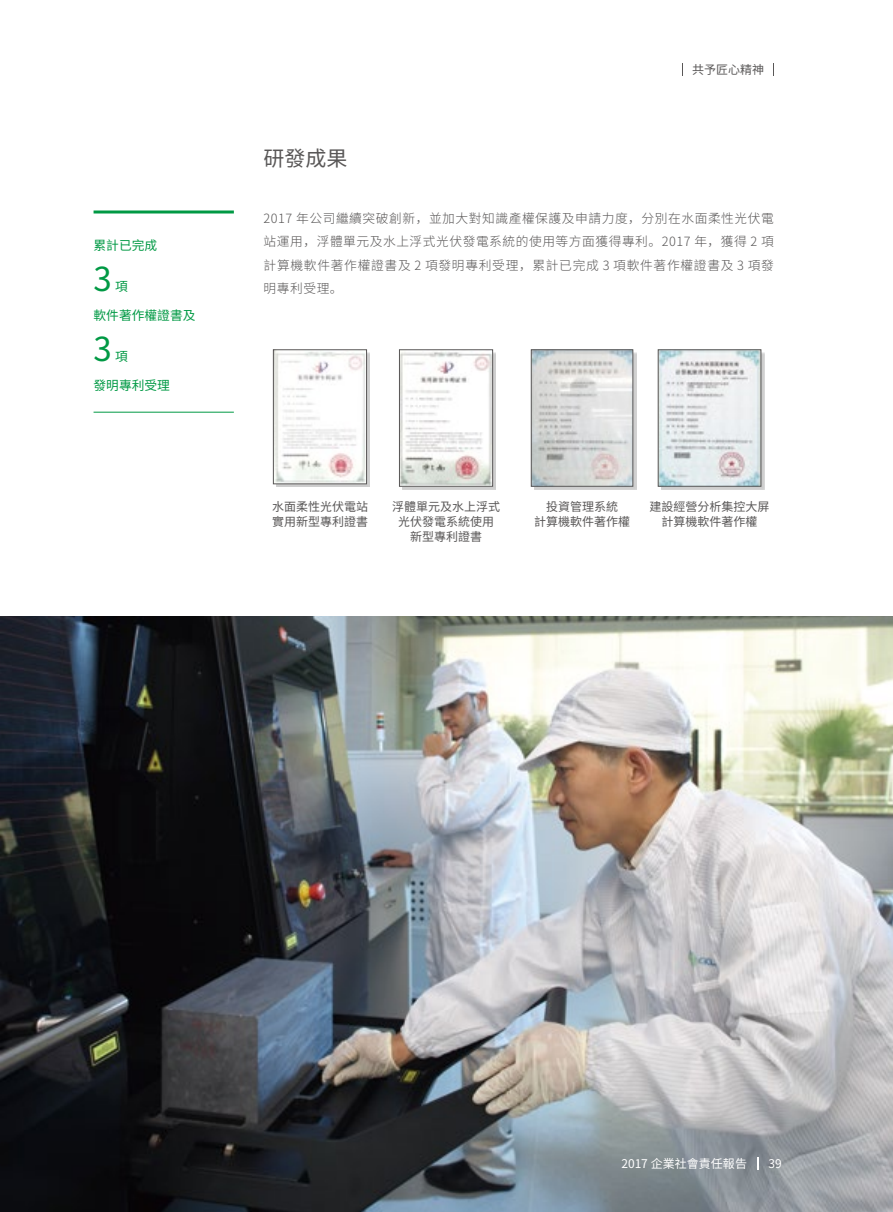
<style>
.page{position:relative;width:893px;height:1212px;background:#fff}
.page>*{position:absolute;margin:0;border:0;box-sizing:border-box;transform-origin:0 0}
.t1{font:33px "Noto Sans Hans";color:#094}
.t2{font:21px "Noto Sans Hans";color:#595757}
.t3{font:300 12.75px/23.2px "Noto Sans Hans";letter-spacing:.055em;color:#595757;text-align:justify}
.t4{font:12.75px "Noto Sans Hans";color:#094}
.t5{font:12px/15px "Noto Sans Hans";color:#595757;text-align:center}
.t6{font:12px "Noto Sans Hans";color:#fff}
</style>
<div class="page">
<svg style="left:682px;top:64px;width:1px;height:12px"></svg>
<svg style="left:773px;top:64px;width:1px;height:12px"></svg>
<img style="left:0;top:616px;width:893px;height:596px">
<div style="left:276px;top:352px;width:94px;height:135px;background:#000;opacity:.2"></div>
<img style="left:275px;top:352px;width:90px;height:130px">
<div style="left:273px;top:350px;width:94px;height:134px;border:1px solid #595757"></div>
<div style="left:402px;top:352px;width:94px;height:137px;background:#000;opacity:.2"></div>
<img style="left:401px;top:352px;width:90px;height:132px">
<div style="left:399px;top:350px;width:94px;height:136px;border:1px solid #595757"></div>
<div style="left:534px;top:352px;width:102px;height:137px;background:#000;opacity:.2"></div>
<img style="left:533px;top:352px;width:98px;height:132px">
<div style="left:531px;top:350px;width:102px;height:136px;border:1px solid #595757"></div>
<div style="left:661px;top:352px;width:103px;height:137px;background:#000;opacity:.2"></div>
<img style="left:660px;top:352px;width:99px;height:132px">
<div style="left:658px;top:350px;width:103px;height:136px;border:1px solid #595757"></div>
<svg style="left:757px;top:1157px;width:1px;height:12px"></svg>
<hr style="left:94px;top:412px;width:140px;height:1px;background:#094">
<hr style="left:94px;top:210px;width:140px;height:3px;background:#094">
<p class="t4" style="left:94px;top:238px;width:65px">累計已完成</p>
<h1 class="t1" style="left:94px;top:261px;width:20px">3</h1>
<p class="t4" style="left:115px;top:279px;width:14px">項</p>
<p class="t4" style="left:94px;top:308px;width:103px">軟件著作權證書及</p>
<h1 class="t1" style="left:94px;top:330px;width:20px">3</h1>
<p class="t4" style="left:115px;top:349px;width:14px">項</p>
<p class="t4" style="left:94px;top:378px;width:78px">發明專利受理</p>
<h2 class="t2" style="left:264px;top:147px;width:85px">研發成果</h2>
<p class="t5" style="left:692px;top:63px;width:73px">共予匠心精神</p>
<p class="t3" style="left:264px;top:207px;width:512px">2017 年公司繼續突破創新，並加大對知識產權保護及申請力度，分別在水面柔性光伏電站運用，浮體單元及水上浮式光伏發電系統的使用等方面獲得專利。2017 年，獲得 2 項計算機軟件著作權證書及 2 項發明專利受理，累計已完成 3 項軟件著作權證書及 3 項發明專利受理。</p>
<p class="t5" style="left:272px;top:500px;width:97px;text-align:left">水面柔性光伏電站實用新型專利證書</p>
<p class="t5" style="left:392px;top:500px;width:109px">浮體單元及水上浮式光伏發電系統使用新型專利證書</p>
<p class="t5" style="left:534px;top:500px;width:97px">投資管理系統<br>計算機軟件著作權</p>
<p class="t5" style="left:650px;top:500px;width:121px">建設經營分析集控大屏計算機軟件著作權</p>
<p class="t6" style="left:621px;top:1157px;width:127px">2017 企業社會責任報告</p>
<p class="t6" style="left:768px;top:1157px;width:15px">39</p>
</div>
